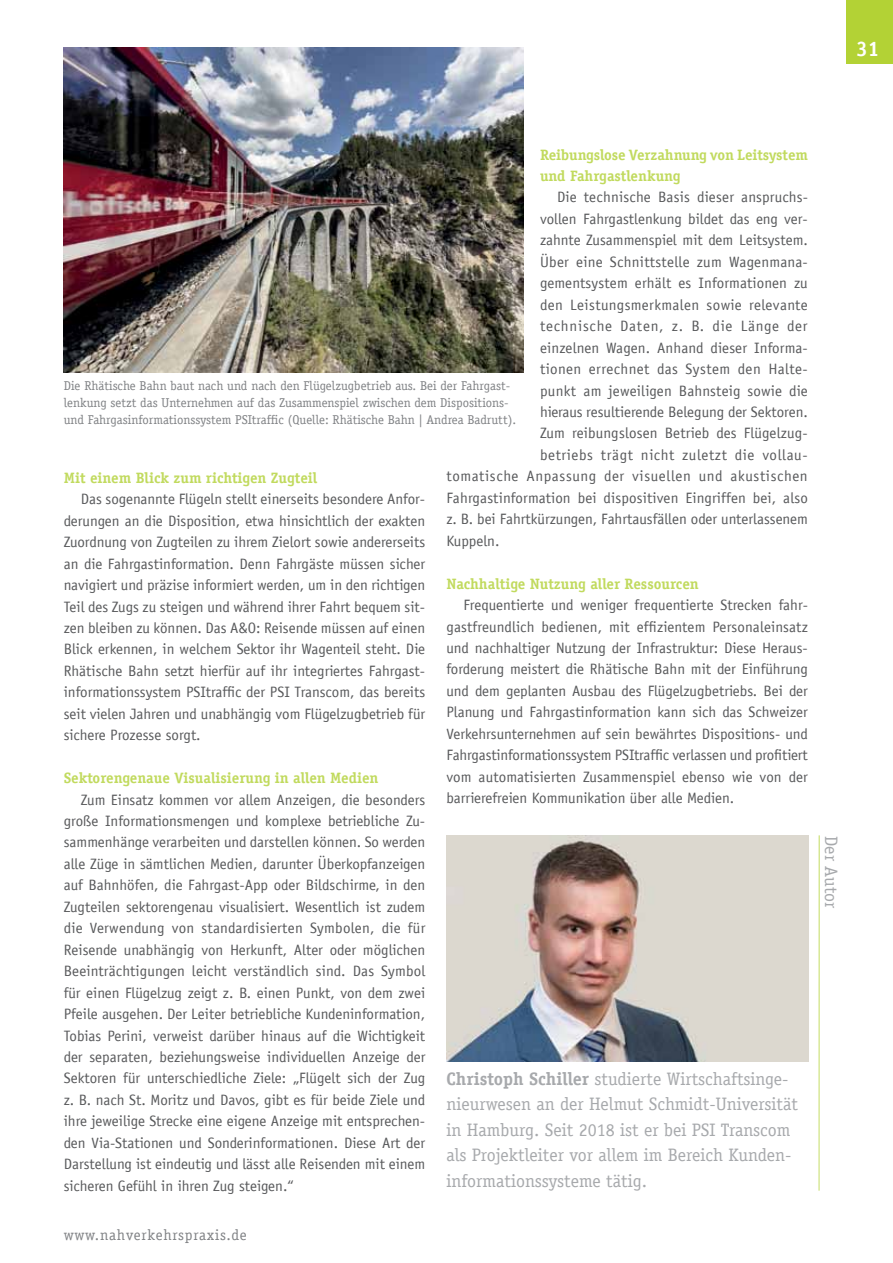
<style>
.page{position:relative;width:893px;height:1263px;background:#fff}
.page>*{position:absolute;margin:0;border:0;box-sizing:border-box;transform-origin:0 0}
.t1{font:700 21px "Officina Serif LT";color:#fff}
.t2{font:18px/25.5px "Officina Serif LT";color:#a7a9ac}
.t3{font:15px/21.5px "Officina Sans LT";letter-spacing:.01em;color:#58595b;text-align:justify}
.t4{font:700 15px/21.5px "Officina Serif LT";color:#c1da5e}
.t5{font:15px "Officina Sans LT";letter-spacing:.04em;color:#58595b}
.t6{font:15px "Officina Sans LT";letter-spacing:.03em;color:#58595b}
.t7{font:15px "Officina Sans LT";letter-spacing:.05em;color:#58595b}
.t8{font:15px "Officina Serif LT";letter-spacing:.05em;color:#808285}
.t9{font:12.75px/17px "Officina Serif LT";color:#808285}
.s1{font-weight:700}
</style>
<div class="page">
<img style="left:64px;top:48px;width:459px;height:324px">
<div style="left:846px;top:0;width:47px;height:64px;background:#b3d235"></div>
<img style="left:446px;top:835px;width:362px;height:226px">
<hr style="left:818px;top:835px;width:2px;height:356px;background:#b3d235">
<h1 class="t1" style="left:856px;top:35px;width:25px">31</h1>
<p class="t4" style="left:540px;top:144px;width:269px">Reibungslose Verzahnung von Leitsystem und Fahrgastlenkung</p>
<p class="t3" style="left:557px;top:187px;width:252px">Die technische Basis dieser anspruchs-</p>
<p class="t3" style="left:540px;top:208px;width:269px">vollen Fahrgastlenkung bildet das eng ver-</p>
<p class="t3" style="left:540px;top:230px;width:269px">zahnte Zusammenspiel mit dem Leitsystem.</p>
<p class="t3" style="left:540px;top:251px;width:269px">Über eine Schnittstelle zum Wagenmana-</p>
<p class="t3" style="left:540px;top:272px;width:269px">gementsystem erhält es Informationen zu</p>
<p class="t3" style="left:540px;top:294px;width:269px">den Leistungsmerkmalen sowie relevante</p>
<p class="t7" style="left:540px;top:317px;width:269px">technische Daten, z. B. die Länge der</p>
<p class="t3" style="left:540px;top:337px;width:269px">einzelnen Wagen. Anhand dieser Informa-</p>
<p class="t6" style="left:540px;top:360px;width:269px">tionen errechnet das System den Halte-</p>
<p class="t3" style="left:540px;top:380px;width:269px">punkt am jeweiligen Bahnsteig sowie die</p>
<p class="t3" style="left:540px;top:401px;width:269px">hieraus resultierende Belegung der Sektoren.</p>
<p class="t3" style="left:540px;top:423px;width:269px">Zum reibungslosen Betrieb des Flügelzug-</p>
<p class="t5" style="left:540px;top:446px;width:269px">betriebs trägt nicht zuletzt die vollau-</p>
<p class="t5" style="left:446px;top:467px;width:363px">tomatische Anpassung der visuellen und akustischen</p>
<p class="t3" style="left:446px;top:487px;width:363px">Fahrgastinformation bei dispositiven Eingriffen bei, also</p>
<p class="t3" style="left:446px;top:508px;width:363px">z. B. bei Fahrtkürzungen, Fahrtausfällen oder unterlassenem</p>
<p class="t3" style="left:446px;top:530px;width:55px">Kuppeln.</p>
<p class="t4" style="left:446px;top:573px;width:254px">Nachhaltige Nutzung aller Ressourcen</p>
<p class="t3" style="left:446px;top:594px;width:363px;text-indent:17px">Frequentierte und weniger frequentierte Strecken fahr&shy;gastfreundlich bedienen, mit effizientem Personaleinsatz und nachhaltiger Nutzung der Infrastruktur: Diese Heraus&shy;forderung meistert die Rhätische Bahn mit der Einführung und dem geplanten Ausbau des Flügelzugbetriebs. Bei der Planung und Fahrgastinformation kann sich das Schweizer Verkehrsunternehmen auf sein bewährtes Dispositions- und Fahrgastinformationssystem PSItraffic verlassen und profitiert vom automatisierten Zusammenspiel ebenso wie von der barrierefreien Kommunikation über alle Medien.</p>
<p class="t9" style="left:64px;top:377px;width:454px">Die Rhätische Bahn baut nach und nach den Flügelzugbetrieb aus. Bei der Fahrgast&shy;lenkung setzt das Unternehmen auf das Zusammenspiel zwischen dem Dispositions&shy;und Fahrgasinformationssystem PSItraffic (Quelle: Rhätische Bahn | Andrea Badrutt).</p>
<p class="t4" style="left:64px;top:467px;width:255px">Mit einem Blick zum richtigen Zugteil</p>
<p class="t3" style="left:64px;top:488px;width:363px;text-indent:17px">Das sogenannte Flügeln stellt einerseits besondere Anfor&shy;derungen an die Disposition, etwa hinsichtlich der exakten Zuordnung von Zugteilen zu ihrem Zielort sowie andererseits an die Fahrgastinformation. Denn Fahrgäste müssen sicher navigiert und präzise informiert werden, um in den richtigen Teil des Zugs zu steigen und während ihrer Fahrt bequem sit&shy;zen bleiben zu können. Das A&amp;O: Reisende müssen auf einen Blick erkennen, in welchem Sektor ihr Wagenteil steht. Die Rhätische Bahn setzt hierfür auf ihr integriertes Fahrgast&shy;informationssystem PSItraffic der PSI Transcom, das bereits seit vielen Jahren und unabhängig vom Flügelzugbetrieb für sichere Prozesse sorgt.</p>
<p class="t4" style="left:64px;top:767px;width:316px">Sektorengenaue Visualisierung in allen Medien</p>
<p class="t3" style="left:64px;top:789px;width:363px;text-indent:17px">Zum Einsatz kommen vor allem Anzeigen, die besonders große Informationsmengen und komplexe betriebliche Zu&shy;sammenhänge verarbeiten und darstellen können. So werden alle Züge in sämtlichen Medien, darunter Überkopfanzeigen auf Bahnhöfen, die Fahrgast-App oder Bildschirme, in den Zugteilen sektorengenau visualisiert. Wesentlich ist zudem die Verwendung von standardisierten Symbolen, die für Reisende unabhängig von Herkunft, Alter oder möglichen Beeinträchtigungen leicht verständlich sind. Das Symbol für einen Flügelzug zeigt z. B. einen Punkt, von dem zwei Pfeile ausgehen. Der Leiter betriebliche Kundeninformation, Tobias Perini, verweist darüber hinaus auf die Wichtigkeit der separaten, beziehungsweise individuellen Anzeige der Sektoren für unterschiedliche Ziele: „Flügelt sich der Zug z. B. nach St. Moritz und Davos, gibt es für beide Ziele und ihre jeweilige Strecke eine eigene Anzeige mit entsprechen&shy;den Via-Stationen und Sonderinformationen. Diese Art der Darstellung ist eindeutig und lässt alle Reisenden mit einem sicheren Gefühl in ihren Zug steigen.“</p>
<p class="t2" style="left:446px;top:1066px;width:353px"><span class="s1">Christoph Schiller</span> studierte Wirtschaftsinge&shy;nieurwesen an der Helmut Schmidt-Universität in Hamburg. Seit 2018 ist er bei PSI Transcom als Projektleiter vor allem im Bereich Kunden&shy;informationssysteme tätig.</p>
<p class="t8" style="left:64px;top:1226px;width:184px">www.nahverkehrspraxis.de</p>
<p class="t2" style="left:844px;top:836px;width:74px;rotate:90deg">Der Autor</p>
</div>
